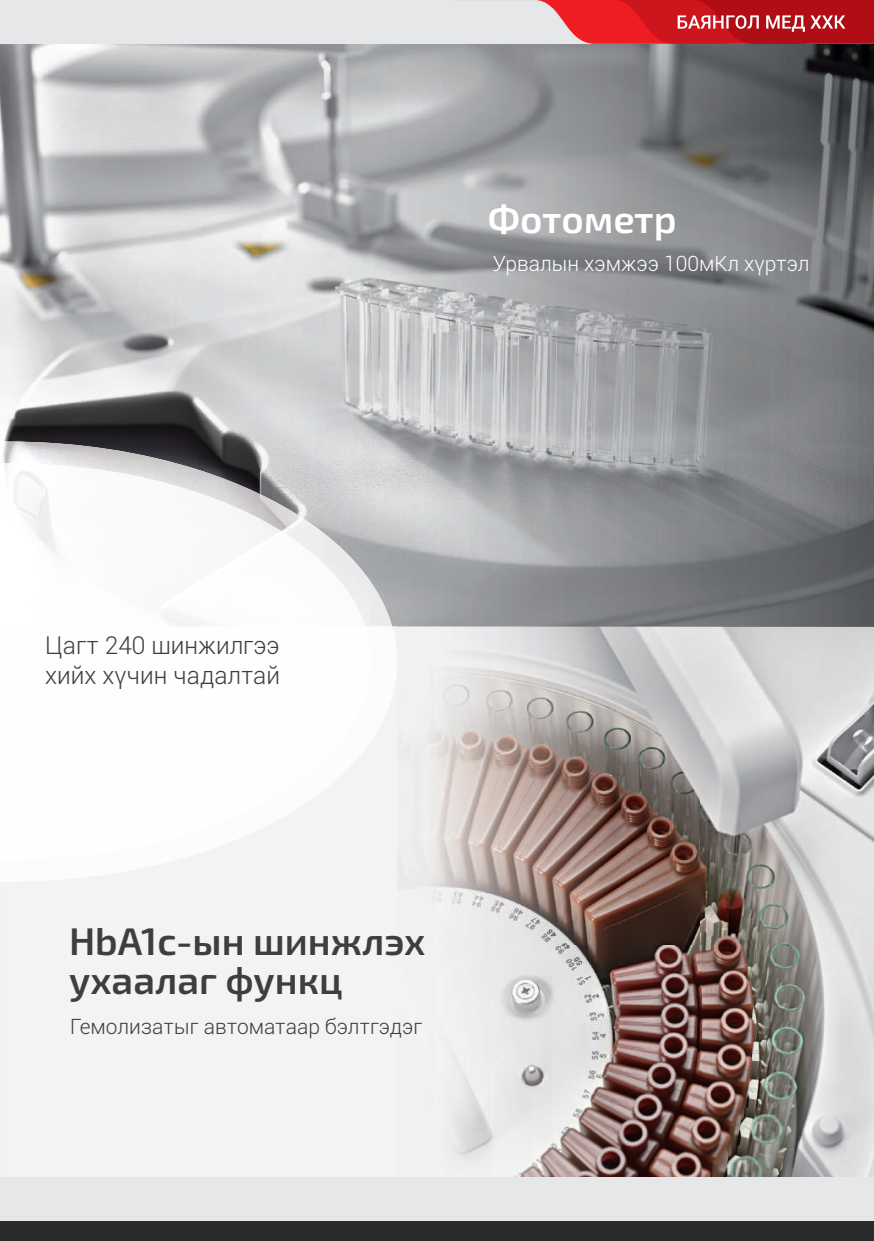
<style>
.page{position:relative;width:874px;height:1241px;background:#fff}
.page>*{position:absolute;margin:0;border:0;box-sizing:border-box;transform-origin:0 0}
.t1{font:600 38.5px/38.5px "Exo 2";color:#3e3e3f}
.t2{font:600 38.5px "Exo 2";color:#fff}
.t3{font:300 24.5px/29.4px "Roboto";color:#3e3e3f}
.t4{font:300 21px "Roboto";color:#3e3e3f}
.t5{font:300 21px "Roboto";color:#fff}
</style>
<div class="page">
<img style="left:1px;top:627px;width:872px;height:549px">
<img style="left:751px;top:626px;width:1px;height:550px">
<img style="left:751px;top:626px;width:122px;height:1px">
<img style="left:0;top:44px;width:630px;height:425px">
<img style="left:630px;top:44px;width:243px;height:582px">
<img style="left:0;top:882px;width:1px;height:294px">
<img style="left:1px;top:626px;width:396px;height:255px">
<svg style="left:371px;top:626px;width:21px;height:1px"></svg>
<img style="left:0;top:441px;width:392px;height:185px">
<img style="left:1px;top:626px;width:370px;height:233px">
<img style="left:0;top:463px;width:365px;height:164px">
<div style="left:0;top:1220px;width:873px;height:20px;background:#2b2a2c"></div>
<div style="left:0;top:1176px;width:873px;height:44px;background:#e6e7e9"></div>
<div style="left:0;top:0;width:873px;height:43px;background:#e6e7e9"></div>
<svg style="left:456px;top:0;width:417px;height:43px"></svg>
<h1 class="t2" style="left:487px;top:192px;width:190px">Фотометр</h1>
<p class="t5" style="left:492px;top:249px;width:318px">Урвалын хэмжээ 100мКл хүртэл</p>
<p class="t3" style="left:45px;top:630px;width:236px">Цагт 240 шинжилгээ хийх хүчин чадалтай</p>
<h1 class="t1" style="left:69px;top:920px;width:357px">HbA1c-ын шинжлэх ухаалаг функц</h1>
<p class="t4" style="left:70px;top:1011px;width:353px">Гемолизатыг автоматаар бэлтгэдэг</p>
</div>
